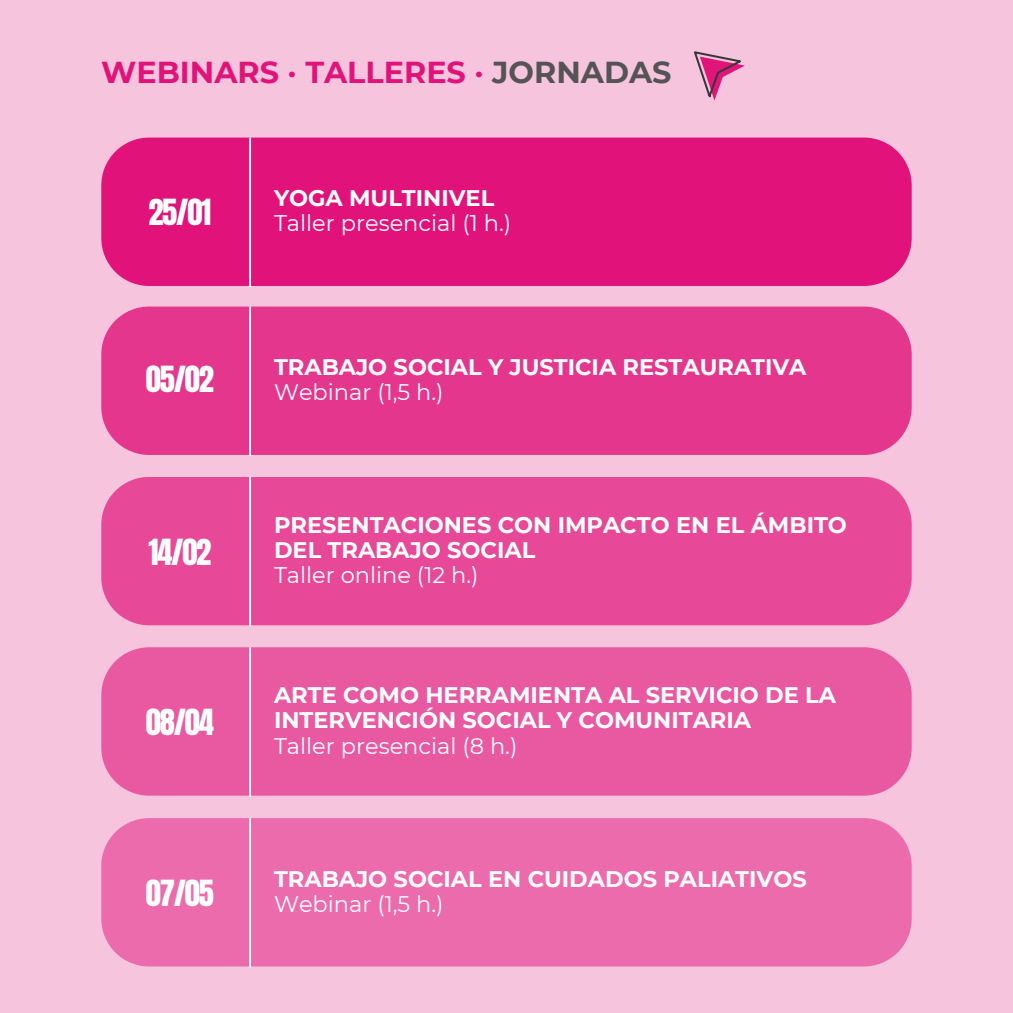
<style>
.page{position:relative;width:1013px;height:1013px;background:#fff}
.page>*{position:absolute;margin:0;border:0;box-sizing:border-box;transform-origin:0 0}
.t1{font:30.62px "Anton";letter-spacing:-.04em;color:#fff}
.t2{font:700 30.25px "Montserrat";color:#e1137a}
.t3{font:700 22.5px/25.2px "Montserrat";color:#fff}
.t4{font:22.5px "Montserrat";color:#fff}
.s1{color:#545454}
</style>
<div class="page">
<div style="left:0;top:0;width:1012px;height:1012px;background:#f7c4de"></div>
<div style="left:101px;top:306px;width:810px;height:149px;background:#e5368e"></div>
<hr style="left:249px;top:306px;width:2px;height:150px;background:#fff">
<div style="left:101px;top:477px;width:810px;height:148px;background:#e74898"></div>
<hr style="left:249px;top:477px;width:2px;height:149px;background:#fff">
<div style="left:101px;top:647px;width:810px;height:148px;background:#e959a2"></div>
<hr style="left:249px;top:647px;width:2px;height:149px;background:#fff">
<div style="left:101px;top:138px;width:810px;height:148px;background:#e1137a"></div>
<hr style="left:249px;top:138px;width:2px;height:149px;background:#fff">
<div style="left:101px;top:818px;width:810px;height:148px;background:#ec6bac"></div>
<hr style="left:249px;top:818px;width:2px;height:149px;background:#fff">
<svg style="left:694px;top:51px;width:51px;height:49px"></svg>
<p class="t2" style="left:101px;top:54px;width:571px">WEBINARS · TALLERES · <span class="s1">JORNADAS</span></p>
<h2 class="t1" style="left:148px;top:190px;width:65px">25/01</h2>
<p class="t1" style="left:146px;top:357px;width:69px">05/02</p>
<h2 class="t1" style="left:148px;top:529px;width:65px">14/02</h2>
<p class="t1" style="left:146px;top:700px;width:69px">08/04</p>
<p class="t1" style="left:146px;top:871px;width:69px">07/05</p>
<p class="t3" style="left:274px;top:185px;width:222px">YOGA MULTINIVEL</p>
<p class="t4" style="left:274px;top:209px;width:239px">Taller presencial (1 h.)</p>
<p class="t3" style="left:274px;top:354px;width:534px">TRABAJO SOCIAL Y JUSTICIA RESTAURATIVA</p>
<p class="t4" style="left:274px;top:378px;width:171px">Webinar (1,5 h.)</p>
<p class="t3" style="left:274px;top:512px;width:574px">PRESENTACIONES CON IMPACTO EN EL ÁMBITO<br>DEL TRABAJO SOCIAL</p>
<p class="t4" style="left:274px;top:561px;width:206px">Taller online (12 h.)</p>
<p class="t3" style="left:274px;top:682px;width:563px">ARTE COMO HERRAMIENTA AL SERVICIO DE LA<br>INTERVENCIÓN SOCIAL Y COMUNITARIA</p>
<p class="t4" style="left:274px;top:732px;width:245px">Taller presencial (8 h.)</p>
<p class="t3" style="left:274px;top:865px;width:534px">TRABAJO SOCIAL EN CUIDADOS PALIATIVOS</p>
<h2 class="t4" style="left:274px;top:890px;width:171px">Webinar (1,5 h.)</h2>
</div>
